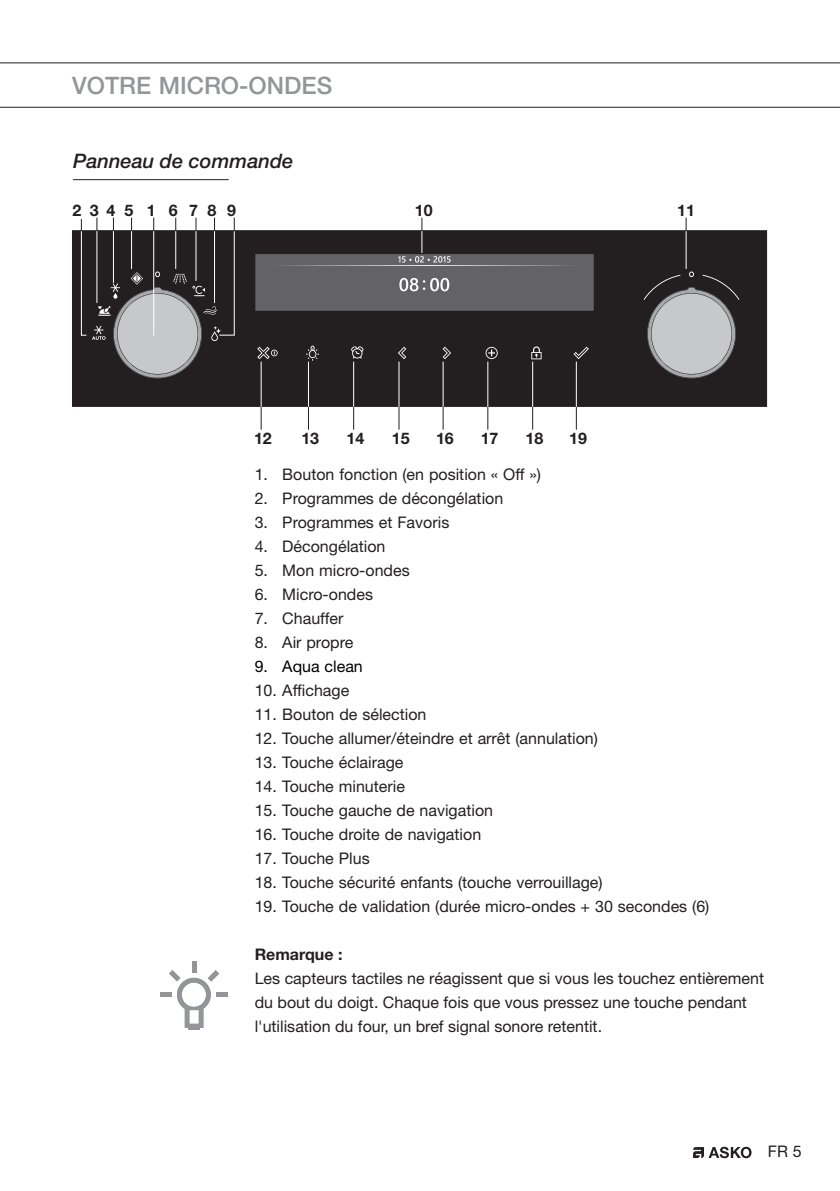
<style>
.page{position:relative;width:840px;height:1191px;background:#fff}
.page>*{position:absolute;margin:0;border:0;box-sizing:border-box;transform-origin:0 0}
.Hoofdkop{font:500 24px "Helvetica Neue";color:#939598}
.Kop_met_lijn{font:italic 500 20px "Helvetica Neue";color:#231f20}
.Platte_tekst{font:16px/24px "Helvetica Neue";color:#231f20}
.Platte_tekst_vet{font:700 16px "Helvetica Neue";color:#231f20}
.t1{font:16px "Helvetica Neue";color:#000}
.Platte_tekst-2{font:700 16px "Helvetica Neue";color:#231f20}
.t2{font:16px "Helvetica Neue LT Std";color:#231f20}
</style>
<div class="page">
<hr style="left:0;top:62px;width:839px;height:1px;background:#231f20">
<hr style="left:0;top:107px;width:839px;height:1px;background:#231f20">
<svg style="left:693px;top:1146px;width:58px;height:12px"></svg>
<hr style="left:73px;top:179px;width:155px;height:1px;background:#231f20">
<div style="left:191px;top:961px;width:5px;height:12px;background:#939598"></div>
<div style="left:161px;top:991px;width:11px;height:5px;background:#939598"></div>
<div style="left:216px;top:992px;width:11px;height:5px;background:#939598"></div>
<svg style="left:169px;top:970px;width:50px;height:59px"></svg>
<svg style="left:72px;top:230px;width:694px;height:177px;background:#322f31"></svg>
<svg style="left:258px;top:348px;width:19px;height:10px"></svg>
<svg style="left:443px;top:348px;width:6px;height:10px"></svg>
<svg style="left:309px;top:346px;width:6px;height:11px"></svg>
<svg style="left:644px;top:287px;width:94px;height:94px;background:#8f8e90"></svg>
<svg style="left:260px;top:407px;width:1px;height:23px"></svg>
<hr style="left:260px;top:361px;width:1px;height:46px;background:#fff">
<svg style="left:308px;top:407px;width:1px;height:23px"></svg>
<hr style="left:308px;top:361px;width:1px;height:46px;background:#fff">
<svg style="left:353px;top:407px;width:1px;height:23px"></svg>
<hr style="left:353px;top:361px;width:1px;height:46px;background:#fff">
<svg style="left:398px;top:407px;width:1px;height:23px"></svg>
<hr style="left:398px;top:361px;width:1px;height:46px;background:#fff">
<svg style="left:442px;top:407px;width:1px;height:23px"></svg>
<hr style="left:442px;top:361px;width:1px;height:46px;background:#fff">
<svg style="left:487px;top:407px;width:1px;height:23px"></svg>
<hr style="left:487px;top:361px;width:1px;height:46px;background:#fff">
<svg style="left:532px;top:407px;width:1px;height:23px"></svg>
<hr style="left:532px;top:361px;width:1px;height:46px;background:#fff">
<svg style="left:575px;top:407px;width:1px;height:23px"></svg>
<hr style="left:575px;top:361px;width:1px;height:46px;background:#fff">
<svg style="left:398px;top:218px;width:52px;height:45px"></svg>
<svg style="left:685px;top:218px;width:1px;height:13px"></svg>
<hr style="left:685px;top:231px;width:1px;height:38px;background:#fff">
<svg style="left:80px;top:218px;width:155px;height:163px;background:#605d5f"></svg>
<p class="Hoofdkop" style="left:72px;top:72px;width:261px">VOTRE MICRO-ONDES</p>
<p class="Kop_met_lijn" style="left:73px;top:149px;width:222px">Panneau de commande</p>
<p class="Platte_tekst_vet" style="left:72px;top:200px;width:10px">2</p>
<p class="Platte_tekst_vet" style="left:90px;top:200px;width:10px">3</p>
<p class="Platte_tekst_vet" style="left:106px;top:200px;width:10px">4</p>
<p class="Platte_tekst_vet" style="left:124px;top:200px;width:10px">5</p>
<p class="Platte_tekst_vet" style="left:147px;top:200px;width:10px">1</p>
<p class="Platte_tekst_vet" style="left:169px;top:200px;width:10px">6</p>
<p class="Platte_tekst_vet" style="left:189px;top:200px;width:10px">7</p>
<p class="Platte_tekst_vet" style="left:207px;top:200px;width:10px">8</p>
<p class="Platte_tekst_vet" style="left:227px;top:200px;width:10px">9</p>
<p class="Platte_tekst_vet" style="left:415px;top:200px;width:19px">10</p>
<p class="Platte_tekst_vet" style="left:676px;top:200px;width:19px">11</p>
<p class="Platte_tekst_vet" style="left:254px;top:429px;width:19px">12</p>
<p class="Platte_tekst_vet" style="left:301px;top:429px;width:19px">13</p>
<p class="Platte_tekst_vet" style="left:346px;top:429px;width:19px">14</p>
<p class="Platte_tekst_vet" style="left:391px;top:429px;width:19px">15</p>
<p class="Platte_tekst_vet" style="left:436px;top:429px;width:19px">16</p>
<p class="Platte_tekst_vet" style="left:480px;top:429px;width:19px">17</p>
<p class="Platte_tekst_vet" style="left:525px;top:429px;width:19px">18</p>
<p class="Platte_tekst_vet" style="left:569px;top:429px;width:19px">19</p>
<p class="Platte_tekst" style="left:254px;top:462px;width:288px">1. Bouton fonction (en position « Off »)</p>
<p class="Platte_tekst" style="left:254px;top:486px;width:250px">2. Programmes de décongélation</p>
<p class="Platte_tekst" style="left:254px;top:510px;width:196px">3. Programmes et Favoris</p>
<p class="Platte_tekst" style="left:254px;top:534px;width:132px">4. Décongélation</p>
<p class="Platte_tekst" style="left:254px;top:558px;width:156px">5. Mon micro-ondes</p>
<p class="Platte_tekst" style="left:254px;top:582px;width:120px">6. Micro-ondes</p>
<p class="Platte_tekst" style="left:254px;top:606px;width:90px">7. Chauffer</p>
<p class="Platte_tekst" style="left:254px;top:630px;width:100px">8. Air propre</p>
<p class="t1" style="left:254px;top:657px;width:110px">9. Aqua clean</p>
<p class="Platte_tekst" style="left:254px;top:678px;width:96px">10. Affichage</p>
<p class="Platte_tekst" style="left:254px;top:702px;width:173px">11. Bouton de sélection</p>
<p class="Platte_tekst" style="left:254px;top:726px;width:344px">12. Touche allumer/éteindre et arrêt (annulation)</p>
<p class="Platte_tekst" style="left:254px;top:750px;width:150px">13. Touche éclairage</p>
<p class="Platte_tekst" style="left:254px;top:774px;width:152px">14. Touche minuterie</p>
<p class="Platte_tekst" style="left:254px;top:798px;width:240px">15. Touche gauche de navigation</p>
<p class="Platte_tekst" style="left:254px;top:822px;width:228px">16. Touche droite de navigation</p>
<p class="Platte_tekst" style="left:254px;top:846px;width:116px">17. Touche Plus</p>
<p class="Platte_tekst" style="left:254px;top:870px;width:349px">18. Touche sécurité enfants (touche verrouillage)</p>
<p class="Platte_tekst" style="left:254px;top:894px;width:456px">19. Touche de validation (durée micro-ondes + 30 secondes (6)</p>
<p class="Platte_tekst-2" style="left:254px;top:944px;width:89px">Remarque :</p>
<p class="Platte_tekst" style="left:254px;top:966px;width:510px">Les capteurs tactiles ne réagissent que si vous les touchez entièrement du bout du doigt. Chaque fois que vous pressez une touche pendant l'utilisation du four, un bref signal sonore retentit.</p>
<p class="t2" style="left:767px;top:1141px;width:35px">FR 5</p>
</div>
